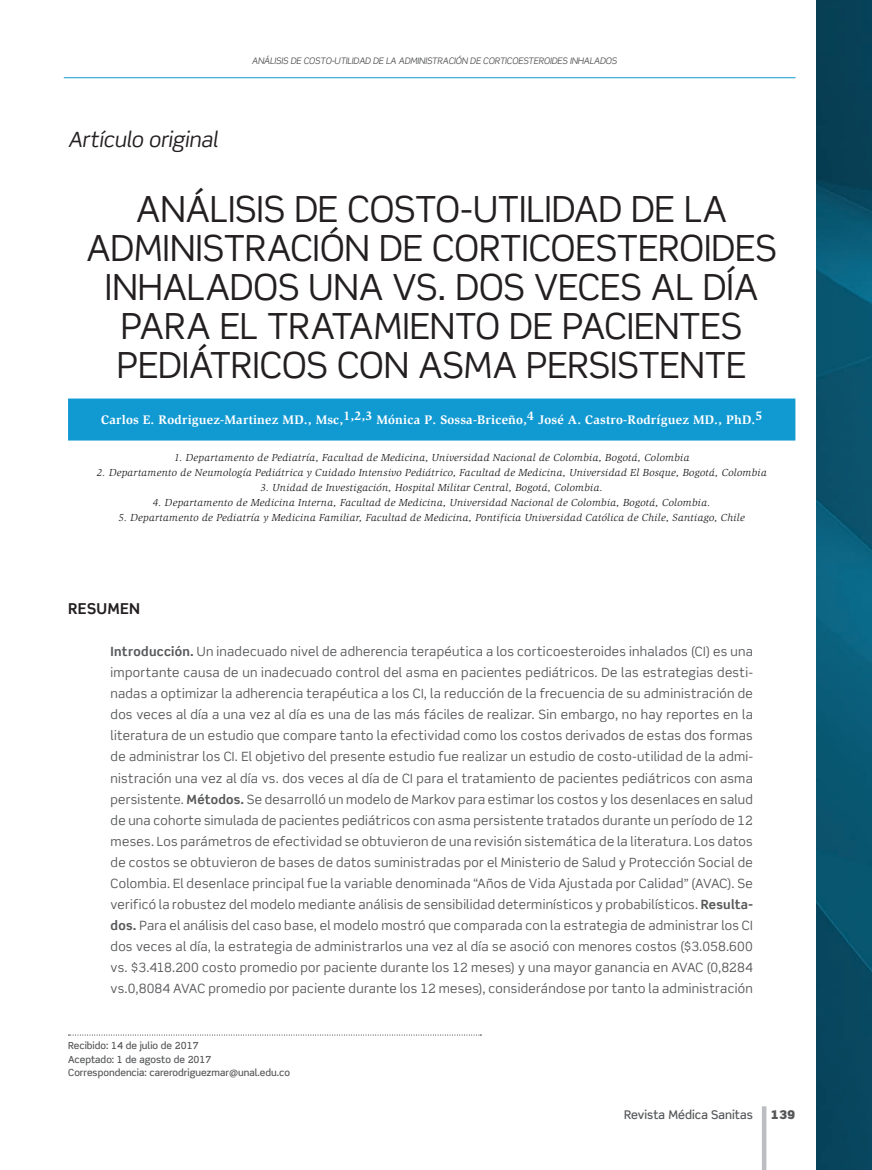
<style>
.page{position:relative;width:872px;height:1170px;background:#fff}
.page>*{position:absolute;margin:0;border:0;box-sizing:border-box;transform-origin:0 0}
.t1{font:36px/39px "Scene Std";letter-spacing:-.005em;color:#231f20;text-align:center}
.t2{font:italic 21px "Scene Std";letter-spacing:-.01em;color:#231f20}
.t3{font:700 15px "Scene Std";letter-spacing:.02em;color:#231f20}
.t4{font:12.75px/21px "Scene Std";letter-spacing:.02em;color:#57585a;text-align:justify}
.t5{font:700 12.75px "Slimbach Std";letter-spacing:.015em;color:#fff}
.t6{font:500 12px "Scene Std";color:#57585a}
.t7{font:900 12px "Scene Std";color:#57585a}
.t8{font:italic 10.5px "Slimbach Std";letter-spacing:.03em;color:#231f20}
.t9{font:500 9.75px/13.5px "Scene Std";color:#57585a}
.t10{font:italic 9px "Scene Std";letter-spacing:-.02em;color:#57585a}
.s1{font-weight:700}
</style>
<div class="page">
<hr style="left:64px;top:77px;width:731px;height:1px;background:#119ad2">
<hr style="left:762px;top:1106px;width:4px;height:63px;background:#bcbdc0">
<img style="left:816px;top:0;width:56px;height:1169px">
<div style="left:68px;top:398px;width:727px;height:42px;background:#119ad2"></div>
<svg style="left:68px;top:1034px;width:413px;height:1px"></svg>
<p class="t10" style="left:252px;top:55px;width:366px">ANÁLISIS DE COSTO-UTILIDAD DE LA ADMINISTRACIÓN DE CORTICOESTEROIDES INHALADOS</p>
<h2 class="t2" style="left:68px;top:127px;width:151px">Artículo original</h2>
<h1 class="t1" style="left:86px;top:189px;width:692px">ANÁLISIS DE COSTO-UTILIDAD DE LA ADMINISTRACIÓN DE CORTICOESTEROIDES INHALADOS UNA VS. DOS VECES AL DÍA PARA EL TRATAMIENTO DE PACIENTES PEDIÁTRICOS CON ASMA PERSISTENTE</h1>
<p class="t5" style="left:101px;top:412px;width:662px">Carlos E. Rodriguez-Martinez MD., Msc,1,2,3 Mónica P. Sossa-Briceño,4 José A. Castro-Rodríguez MD., PhD.5</p>
<p class="t8" style="left:174px;top:452px;width:516px">1. Departamento de Pediatría, Facultad de Medicina, Universidad Nacional de Colombia, Bogotá, Colombia</p>
<p class="t8" style="left:97px;top:467px;width:671px">2. Departamento de Neumología Pediátrica y Cuidado Intensivo Pediátrico, Facultad de Medicina, Universidad El Bosque, Bogotá, Colombia</p>
<p class="t8" style="left:260px;top:482px;width:344px">3. Unidad de Investigación, Hospital Militar Central, Bogotá, Colombia.</p>
<p class="t8" style="left:153px;top:497px;width:559px">4. Departamento de Medicina Interna, Facultad de Medicina, Universidad Nacional de Colombia, Bogotá, Colombia.</p>
<p class="t8" style="left:119px;top:512px;width:628px">5. Departamento de Pediatría y Medicina Familiar, Facultad de Medicina, Pontificia Universidad Católica de Chile, Santiago, Chile</p>
<p class="t3" style="left:68px;top:599px;width:74px">RESUMEN</p>
<p class="t4" style="left:111px;top:641px;width:644px"><span class="s1">Introducción.</span> Un inadecuado nivel de adherencia terapéutica a los corticoesteroides inhalados (CI) es una importante causa de un inadecuado control del asma en pacientes pediátricos. De las estrategias desti&shy;nadas a optimizar la adherencia terapéutica a los CI, la reducción de la frecuencia de su administración de dos veces al día a una vez al día es una de las más fáciles de realizar. Sin embargo, no hay reportes en la literatura de un estudio que compare tanto la efectividad como los costos derivados de estas dos formas de administrar los CI. El objetivo del presente estudio fue realizar un estudio de costo-utilidad de la admi&shy;nistración una vez al día vs. dos veces al día de CI para el tratamiento de pacientes pediátricos con asma persistente. <span class="s1">Métodos.</span> Se desarrolló un modelo de Markov para estimar los costos y los desenlaces en salud de una cohorte simulada de pacientes pediátricos con asma persistente tratados durante un período de 12 meses. Los parámetros de efectividad se obtuvieron de una revisión sistemática de la literatura. Los datos de costos se obtuvieron de bases de datos suministradas por el Ministerio de Salud y Protección Social de Colombia. El desenlace principal fue la variable denominada “Años de Vida Ajustada por Calidad” (AVAC). Se verificó la robustez del modelo mediante análisis de sensibilidad determinísticos y probabilísticos. <span class="s1">Resulta&shy;dos.</span> Para el análisis del caso base, el modelo mostró que comparada con la estrategia de administrar los CI dos veces al día, la estrategia de administrarlos una vez al día se asoció con menores costos ($3.058.600 vs. $3.418.200 costo promedio por paciente durante los 12 meses) y una mayor ganancia en AVAC (0,8284 vs.0,8084 AVAC promedio por paciente durante los 12 meses), considerándose por tanto la administración</p>
<p class="t9" style="left:68px;top:1038px;width:223px">Recibido: 14 de julio de 2017<br>Aceptado: 1 de agosto de 2017<br>Correspondencia: carerodriguezmar@unal.edu.co</p>
<p class="t6" style="left:624px;top:1106px;width:130px">Revista Médica Sanitas</p>
<p class="t7" style="left:771px;top:1106px;width:26px">139</p>
</div>
